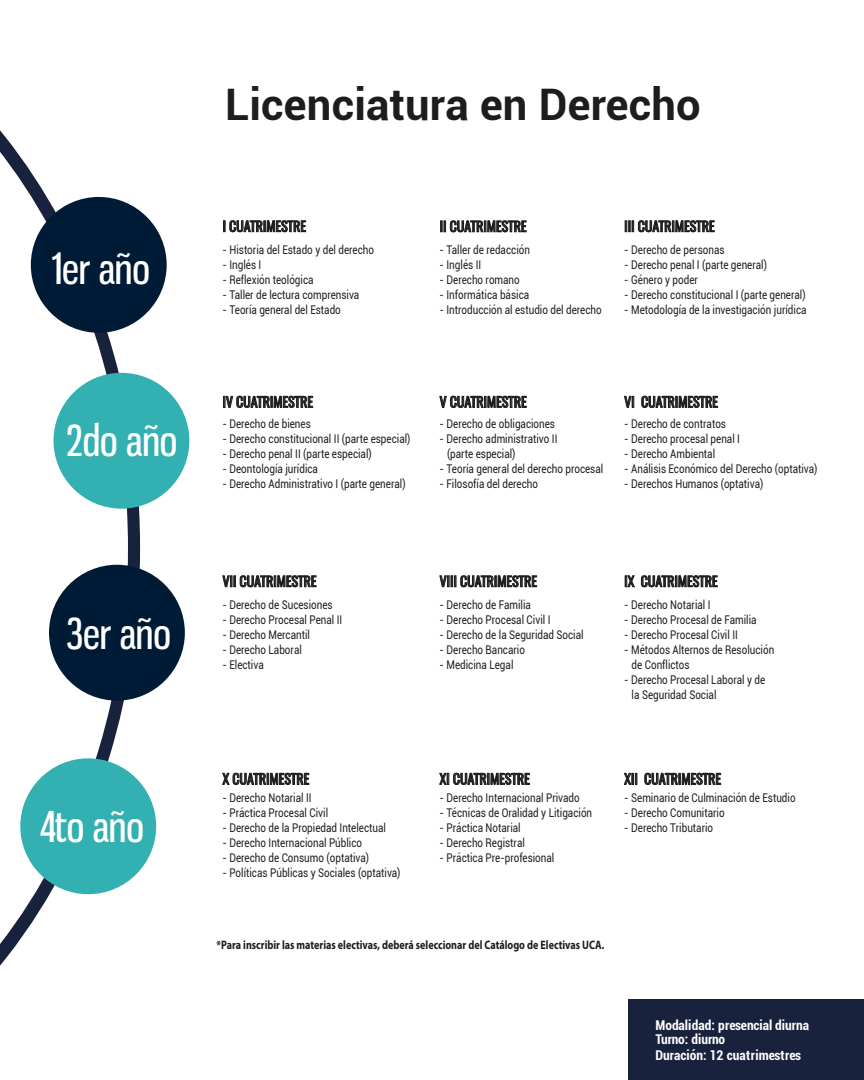
<style>
.page{position:relative;width:864px;height:1080px;background:#fff}
.page>*{position:absolute;margin:0;border:0;box-sizing:border-box;transform-origin:0 0}
.t1{font:700 43.5px "Roboto";letter-spacing:.005em;color:#1d1d1b}
.t2{font:41.7px "Gnuolane Rg";letter-spacing:-.005em;color:#fff}
.t3{font:13.5px "Oswald";color:#1d1d1b}
.t4{font:700 condensed 13.5px/14.5px "Roboto";color:#fff}
.t5{font:700 12.3px "Myriad Pro";color:#1d1d1b;scale:.82 1}
.t6{font:12px/15px "Roboto";color:#1d1d1b;scale:.82 1}
</style>
<div class="page">
<svg style="left:0;top:857px;width:66px;height:109px"></svg>
<svg style="left:0;top:130px;width:60px;height:99px"></svg>
<svg style="left:64px;top:322px;width:76px;height:460px"></svg>
<div style="left:54px;top:373px;width:135px;height:136px;background:#33b0b1;border-radius:50%"></div>
<div style="left:49px;top:565px;width:136px;height:136px;background:#001b36;border-radius:50%"></div>
<div style="left:20px;top:758px;width:136px;height:136px;background:#33b0b1;border-radius:50%"></div>
<div style="left:31px;top:197px;width:136px;height:136px;background:#001b36;border-radius:50%"></div>
<svg style="left:223px;top:220px;width:83px;height:12px"></svg>
<svg style="left:440px;top:220px;width:87px;height:12px"></svg>
<svg style="left:625px;top:220px;width:90px;height:12px"></svg>
<svg style="left:222px;top:575px;width:94px;height:12px"></svg>
<svg style="left:440px;top:575px;width:97px;height:12px"></svg>
<svg style="left:625px;top:575px;width:10px;height:12px"></svg>
<svg style="left:641px;top:575px;width:77px;height:12px"></svg>
<svg style="left:222px;top:773px;width:87px;height:12px"></svg>
<svg style="left:439px;top:773px;width:91px;height:12px"></svg>
<svg style="left:624px;top:773px;width:13px;height:12px"></svg>
<svg style="left:644px;top:773px;width:77px;height:12px"></svg>
<svg style="left:223px;top:396px;width:90px;height:12px"></svg>
<svg style="left:440px;top:396px;width:87px;height:12px"></svg>
<svg style="left:624px;top:396px;width:10px;height:12px"></svg>
<svg style="left:641px;top:396px;width:77px;height:12px"></svg>
<div style="left:628px;top:999px;width:236px;height:81px;background:#19223d"></div>
<h2 class="t2" style="left:52px;top:243px;width:100px">1er año</h2>
<h2 class="t2" style="left:67px;top:415px;width:112px">2do año</h2>
<h2 class="t2" style="left:67px;top:608px;width:106px">3er año</h2>
<h2 class="t2" style="left:40px;top:802px;width:106px">4to año</h2>
<h1 class="t1" style="left:225px;top:74px;width:477px">Licenciatura en Derecho</h1>
<p class="t3" style="left:223px;top:217px;width:85px">I CUATRIMESTRE</p>
<p class="t3" style="left:440px;top:217px;width:88px">II CUATRIMESTRE</p>
<p class="t3" style="left:624px;top:217px;width:92px">III CUATRIMESTRE</p>
<p class="t6" style="left:223px;top:242px;width:186px">- Historia del Estado y del derecho</p>
<p class="t6" style="left:223px;top:257px;width:49px">- Inglés I</p>
<p class="t6" style="left:223px;top:272px;width:113px">- Reflexión teológica</p>
<p class="t6" style="left:223px;top:287px;width:168px">- Taller de lectura comprensiva</p>
<p class="t6" style="left:223px;top:302px;width:146px">- Teoría general del Estado</p>
<p class="t6" style="left:440px;top:242px;width:112px">- Taller de redacción</p>
<p class="t6" style="left:440px;top:257px;width:52px">- Inglés II</p>
<p class="t6" style="left:440px;top:272px;width:99px">- Derecho romano</p>
<p class="t6" style="left:440px;top:287px;width:111px">- Informática básica</p>
<p class="t6" style="left:440px;top:302px;width:199px">- Introducción al estudio del derecho</p>
<p class="t6" style="left:624px;top:242px;width:124px">- Derecho de personas</p>
<p class="t6" style="left:624px;top:257px;width:176px">- Derecho penal I (parte general)</p>
<p class="t6" style="left:624px;top:272px;width:91px">- Género y poder</p>
<p class="t6" style="left:624px;top:287px;width:223px">- Derecho constitucional I (parte general)</p>
<p class="t6" style="left:624px;top:302px;width:224px">- Metodología de la investigación jurídica</p>
<p class="t3" style="left:223px;top:393px;width:92px">IV CUATRIMESTRE</p>
<p class="t3" style="left:440px;top:393px;width:89px">V CUATRIMESTRE</p>
<p class="t3" style="left:624px;top:393px;width:95px">VI CUATRIMESTRE</p>
<p class="t6" style="left:223px;top:416px;width:109px">- Derecho de bienes</p>
<p class="t6" style="left:223px;top:431px;width:231px">- Derecho constitucional II (parte especial)</p>
<p class="t6" style="left:223px;top:446px;width:184px">- Derecho penal II (parte especial)</p>
<p class="t6" style="left:223px;top:461px;width:118px">- Deontología jurídica</p>
<p class="t6" style="left:223px;top:476px;width:225px">- Derecho Administrativo I (parte general)</p>
<p class="t6" style="left:440px;top:416px;width:142px">- Derecho de obligaciones</p>
<p class="t6" style="left:447px;top:431px;width:136px;text-indent:-7px">- Derecho administrativo II (parte especial)</p>
<p class="t6" style="left:440px;top:461px;width:201px">- Teoría general del derecho procesal</p>
<p class="t6" style="left:440px;top:476px;width:122px">- Filosofía del derecho</p>
<p class="t6" style="left:624px;top:416px;width:126px">- Derecho de contratos</p>
<p class="t6" style="left:624px;top:431px;width:143px">- Derecho procesal penal I</p>
<p class="t6" style="left:624px;top:446px;width:112px">- Derecho Ambiental</p>
<p class="t6" style="left:624px;top:461px;width:237px">- Análisis Económico del Derecho (optativa)</p>
<p class="t6" style="left:624px;top:476px;width:171px">- Derechos Humanos (optativa)</p>
<p class="t3" style="left:223px;top:572px;width:95px">VII CUATRIMESTRE</p>
<p class="t3" style="left:440px;top:572px;width:99px">VIII CUATRIMESTRE</p>
<p class="t3" style="left:624px;top:572px;width:95px">IX CUATRIMESTRE</p>
<p class="t6" style="left:223px;top:597px;width:136px">- Derecho de Sucesiones</p>
<p class="t6" style="left:223px;top:612px;width:148px">- Derecho Procesal Penal II</p>
<p class="t6" style="left:223px;top:627px;width:108px">- Derecho Mercantil</p>
<p class="t6" style="left:223px;top:642px;width:98px">- Derecho Laboral</p>
<p class="t6" style="left:223px;top:657px;width:52px">- Electiva</p>
<p class="t6" style="left:440px;top:597px;width:113px">- Derecho de Familia</p>
<p class="t6" style="left:440px;top:612px;width:137px">- Derecho Procesal Civil I</p>
<p class="t6" style="left:440px;top:627px;width:177px">- Derecho de la Seguridad Social</p>
<p class="t6" style="left:440px;top:642px;width:106px">- Derecho Bancario</p>
<p class="t6" style="left:440px;top:657px;width:92px">- Medicina Legal</p>
<p class="t6" style="left:624px;top:597px;width:107px">- Derecho Notarial I</p>
<p class="t6" style="left:624px;top:612px;width:163px">- Derecho Procesal de Familia</p>
<p class="t6" style="left:624px;top:627px;width:140px">- Derecho Procesal Civil II</p>
<p class="t6" style="left:632px;top:642px;width:175px;text-indent:-7px">- Métodos Alternos de Resolución de Conflictos</p>
<p class="t6" style="left:632px;top:672px;width:164px;text-indent:-7px">- Derecho Procesal Laboral y de la Seguridad Social</p>
<p class="t3" style="left:223px;top:770px;width:88px">X CUATRIMESTRE</p>
<p class="t3" style="left:440px;top:770px;width:92px">XI CUATRIMESTRE</p>
<p class="t3" style="left:624px;top:770px;width:98px">XII CUATRIMESTRE</p>
<p class="t6" style="left:223px;top:790px;width:110px">- Derecho Notarial II</p>
<p class="t6" style="left:223px;top:805px;width:130px">- Práctica Procesal Civil</p>
<p class="t6" style="left:223px;top:820px;width:201px">- Derecho de la Propiedad Intelectual</p>
<p class="t6" style="left:223px;top:835px;width:172px">- Derecho Internacional Público</p>
<p class="t6" style="left:223px;top:850px;width:180px">- Derecho de Consumo (optativa)</p>
<p class="t6" style="left:223px;top:865px;width:219px">- Políticas Públicas y Sociales (optativa)</p>
<p class="t6" style="left:440px;top:790px;width:172px">- Derecho Internacional Privado</p>
<p class="t6" style="left:440px;top:805px;width:188px">- Técnicas de Oralidad y Litigación</p>
<p class="t6" style="left:440px;top:820px;width:100px">- Práctica Notarial</p>
<p class="t6" style="left:440px;top:835px;width:106px">- Derecho Registral</p>
<p class="t6" style="left:440px;top:850px;width:141px">- Práctica Pre-profesional</p>
<p class="t6" style="left:624px;top:790px;width:210px">- Seminario de Culminación de Estudio</p>
<p class="t6" style="left:624px;top:805px;width:124px">- Derecho Comunitario</p>
<p class="t6" style="left:624px;top:820px;width:110px">- Derecho Tributario</p>
<p class="t5" style="left:217px;top:937px;width:475px">*Para inscribir las materias electivas, deberá seleccionar del Catálogo de Electivas UCA.</p>
<p class="t4" style="left:655px;top:1017px;width:155px">Modalidad: presencial diurna<br>Turno: diurno</p>
<p class="t4" style="left:655px;top:1048px;width:147px">Duración: 12 cuatrimestres</p>
</div>
